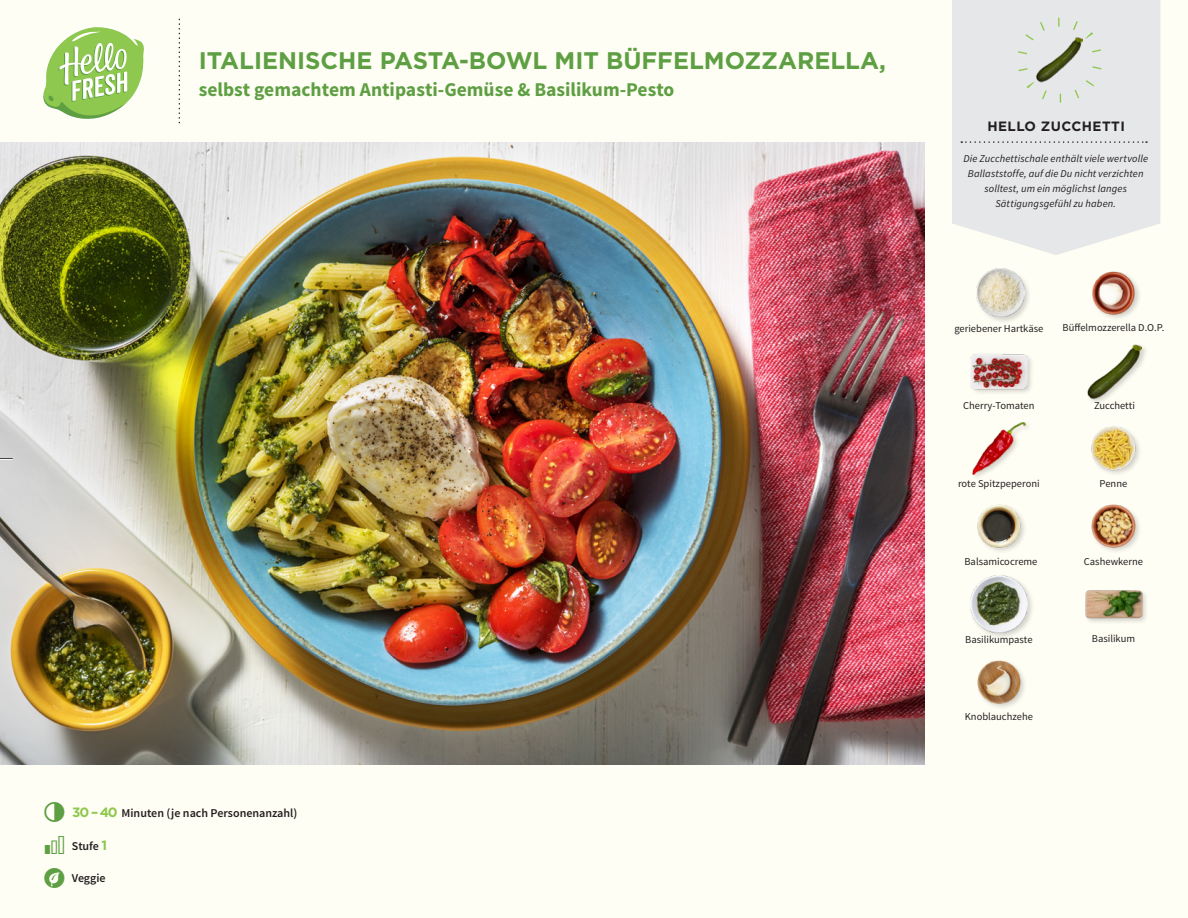
<style>
.page{position:relative;width:1188px;height:918px;background:#fffef4}
.page>*{position:absolute;margin:0;border:0;box-sizing:border-box;transform-origin:0 0}
.T09_EUROPE{font:700 24px "Gotham";color:#5e9f43}
.T09_EUROPE-2{font:700 19.5px "Source Sans Pro";color:#5e9f43}
._01_Highlight{font:700 13.5px "Gotham";letter-spacing:.03em;color:#231f20}
._04_Intro{font:600 12px "Source Sans Pro";color:#231f20}
._18_FRONT_ingredient{font:10.5px "Source Sans Pro";color:#231f20}
._02_Hello{font:italic 10.5px/14.7px "Source Sans Pro";letter-spacing:.01em;color:#231f20;text-align:center}
.s1{font-family:"Gotham";font-weight:700;font-size:13.5px;color:#8fc84e}
</style>
<div class="page">
<svg style="left:43px;top:26px;width:102px;height:94px"></svg>
<img style="left:977px;top:660px;width:48px;height:47px">
<div style="left:1085px;top:588px;width:63px;height:37px;background:#231f20;opacity:.2"></div>
<img style="left:1085px;top:588px;width:57px;height:37px">
<div style="left:969px;top:574px;width:65px;height:65px;background:#231f20;opacity:.2"></div>
<img style="left:970px;top:575px;width:58px;height:58px">
<img style="left:977px;top:504px;width:48px;height:47px">
<img style="left:1091px;top:504px;width:48px;height:47px">
<img style="left:1091px;top:426px;width:48px;height:48px">
<img style="left:972px;top:422px;width:56px;height:55px">
<div style="left:970px;top:353px;width:64px;height:43px;background:#231f20;opacity:.2"></div>
<img style="left:970px;top:353px;width:57px;height:43px">
<div style="left:1086px;top:343px;width:63px;height:62px;background:#231f20;opacity:.2"></div>
<img style="left:1086px;top:343px;width:56px;height:56px">
<img style="left:1092px;top:271px;width:47px;height:47px">
<div style="left:976px;top:267px;width:56px;height:57px;background:#231f20;opacity:.2"></div>
<img style="left:977px;top:269px;width:48px;height:48px">
<div style="left:952px;top:0;width:208px;height:255px;background:#e6e7e9"></div>
<svg style="left:961px;top:141px;width:186px;height:2px"></svg>
<img style="left:1035px;top:35px;width:48px;height:48px">
<div style="left:1017px;top:18px;width:85px;height:85px;border:9px dashed #8fc84e;border-radius:50%"></div>
<img style="left:0;top:142px;width:925px;height:623px">
<svg style="left:0;top:458px;width:13px;height:2px"></svg>
<p class="T09_EUROPE" style="left:199px;top:45px;width:689px">ITALIENISCHE PASTA-BOWL MIT BÜFFELMOZZARELLA,</p>
<p class="T09_EUROPE-2" style="left:199px;top:77px;width:477px">selbst gemachtem Antipasti-Gemüse &amp; Basilikum-Pesto</p>
<p class="_04_Intro" style="left:72px;top:805px;width:227px"><span class="s1">30 –40</span> Minuten (je nach Personenanzahl)</p>
<p class="_04_Intro" style="left:72px;top:838px;width:37px">Stufe <span class="s1">1</span></p>
<p class="_04_Intro" style="left:72px;top:870px;width:35px">Veggie</p>
<p class="_01_Highlight" style="left:987px;top:117px;width:139px">HELLO ZUCCHETTI</p>
<p class="_02_Hello" style="left:963px;top:152px;width:186px">Die Zucchettischale enthält viele wertvolle Ballaststoffe, auf die Du nicht verzichten solltest, um ein möglichst langes Sättigungsgefühl zu haben.</p>
<p class="_18_FRONT_ingredient" style="left:954px;top:322px;width:90px">geriebener Hartkäse</p>
<p class="_18_FRONT_ingredient" style="left:1063px;top:321px;width:103px">Büffelmozzerella D.O.P.</p>
<p class="_18_FRONT_ingredient" style="left:963px;top:399px;width:73px">Cherry-Tomaten</p>
<p class="_18_FRONT_ingredient" style="left:1094px;top:399px;width:42px">Zucchetti</p>
<p class="_18_FRONT_ingredient" style="left:958px;top:477px;width:83px">rote Spitzpeperoni</p>
<p class="_18_FRONT_ingredient" style="left:1100px;top:477px;width:29px">Penne</p>
<p class="_18_FRONT_ingredient" style="left:964px;top:555px;width:74px">Balsamicocreme</p>
<p class="_18_FRONT_ingredient" style="left:1084px;top:555px;width:61px">Cashewkerne</p>
<p class="_18_FRONT_ingredient" style="left:965px;top:633px;width:69px">Basilikumpaste</p>
<p class="_18_FRONT_ingredient" style="left:1092px;top:632px;width:45px">Basilikum</p>
<p class="_18_FRONT_ingredient" style="left:965px;top:710px;width:70px">Knoblauchzehe</p>
</div>
